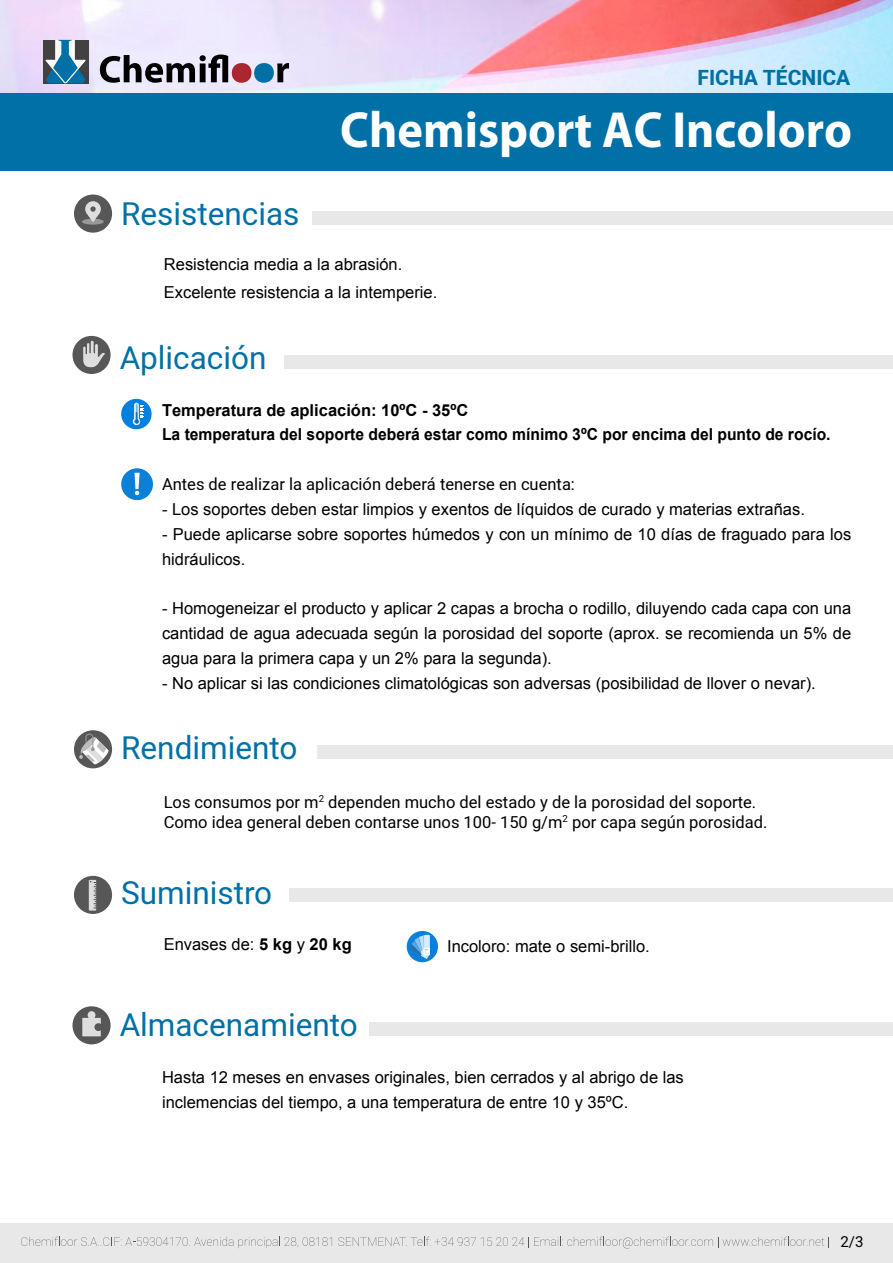
<style>
.page{position:relative;width:893px;height:1263px;background:#fff}
.page>*{position:absolute;margin:0;border:0;box-sizing:border-box;transform-origin:0 0}
.t1{font:700 51px "Myriad Hebrew";color:#fff;scale:.95 1}
.t2{font:31.5px "Heebo";color:#0070a6}
.t3{font:700 21px "Heebo";color:#0070a6}
.t4{font:16.5px/24.8px "Arial";color:#000}
.t5{font:16.5px/19.8px "Heebo";color:#000}
.t6{font:700 16.5px/24.2px "Arial";color:#000}
.t7{font:15px "Heebo";color:#000}
.s1{font-weight:700}
</style>
<div class="page">
<img style="left:0;top:0;width:893px;height:94px">
<div style="left:0;top:94px;width:893px;height:77px;background:#0070a6"></div>
<svg style="left:100px;top:55px;width:189px;height:28px;background:#8e8d9b"></svg>
<div style="left:234px;top:64px;width:16px;height:17px;background:#ab262e;border-radius:50%"></div>
<div style="left:258px;top:66px;width:13px;height:15px;background:#0070a6;border-radius:50%"></div>
<div style="left:43px;top:40px;width:45px;height:43px;background:#424242"></div>
<svg style="left:46px;top:40px;width:40px;height:43px"></svg>
<div style="left:0;top:1223px;width:893px;height:40px;background:#e8e8e8"></div>
<svg style="left:21px;top:1237px;width:311px;height:11px"></svg>
<svg style="left:338px;top:1237px;width:491px;height:11px"></svg>
<div style="left:74px;top:195px;width:38px;height:38px;background:#575757;border-radius:50%"></div>
<div style="left:82px;top:219px;width:22px;height:6px;background:#999;border-radius:50%"></div>
<svg style="left:85px;top:201px;width:16px;height:21px"></svg>
<div style="left:313px;top:211px;width:580px;height:13px;background:#e8e8e8"></div>
<div style="left:74px;top:730px;width:38px;height:38px;background:#575757;border-radius:50%"></div>
<svg style="left:79px;top:733px;width:30px;height:32px"></svg>
<div style="left:317px;top:745px;width:576px;height:14px;background:#e8e8e8"></div>
<div style="left:74px;top:876px;width:38px;height:38px;background:#575757;border-radius:50%"></div>
<svg style="left:89px;top:880px;width:7px;height:31px"></svg>
<div style="left:289px;top:888px;width:604px;height:14px;background:#e8e8e8"></div>
<div style="left:407px;top:931px;width:31px;height:31px;background:#0a80d9;border-radius:50%"></div>
<svg style="left:409px;top:935px;width:21px;height:24px"></svg>
<div style="left:285px;top:355px;width:608px;height:13px;background:#e8e8e8"></div>
<div style="left:72px;top:336px;width:39px;height:38px;background:#575757;border-radius:50%"></div>
<svg style="left:83px;top:341px;width:22px;height:26px"></svg>
<div style="left:121px;top:399px;width:31px;height:30px;background:#0080e0;border-radius:50%"></div>
<svg style="left:133px;top:403px;width:10px;height:22px"></svg>
<div style="left:121px;top:468px;width:32px;height:32px;background:#0a80d9;border-radius:50%"></div>
<svg style="left:135px;top:473px;width:5px;height:22px"></svg>
<div style="left:370px;top:1022px;width:523px;height:13px;background:#e8e8e8"></div>
<div style="left:72px;top:1006px;width:39px;height:38px;background:#575757;border-radius:50%"></div>
<svg style="left:82px;top:1011px;width:19px;height:25px"></svg>
<p class="t3" style="left:698px;top:63px;width:154px">FICHA TÉCNICA</p>
<h1 class="t1" style="left:340px;top:101px;width:540px">Chemisport AC Incoloro</h1>
<h2 class="t2" style="left:121px;top:192px;width:180px">Resistencias</h2>
<p class="t4" style="left:164px;top:250px;width:275px;line-height:28.3px">Resistencia media a la abrasión.<br>Excelente resistencia a la intemperie.</p>
<h2 class="t2" style="left:120px;top:336px;width:148px">Aplicación</h2>
<p class="t6" style="left:162px;top:399px;width:670px">Temperatura de aplicación: 10ºC - 35ºC<br>La temperatura del soporte deberá estar como mínimo 3ºC por encima del punto de rocío.</p>
<p class="t5" style="left:162px;top:474px;width:414px">Antes de realizar la aplicación deberá tenerse en cuenta:</p>
<p class="t4" style="left:162px;top:497px;width:644px">- Los soportes deben estar limpios y exentos de líquidos de curado y materias extrañas.</p>
<p class="t4" style="left:162px;top:522px;width:691px">- Puede aplicarse sobre soportes húmedos y con un mínimo de 10 días de fraguado para los hidráulicos.</p>
<p class="t4" style="left:162px;top:596px;width:691px;text-align:justify">- Homogeneizar el producto y aplicar 2 capas a brocha o rodillo, diluyendo cada capa con una cantidad de agua adecuada según la porosidad del soporte (aprox. se recomienda un 5% de agua para la primera capa y un 2% para la segunda).</p>
<p class="t4" style="left:162px;top:671px;width:655px">- No aplicar si las condiciones climatológicas son adversas (posibilidad de llover o nevar).</p>
<h2 class="t2" style="left:121px;top:726px;width:178px">Rendimiento</h2>
<p class="t5" style="left:164px;top:792px;width:605px">Los consumos por m<sup>2</sup> dependen mucho del estado y de la porosidad del soporte.<br>Como idea general deben contarse unos 100- 150 g/m<sup>2</sup> por capa según porosidad.</p>
<h2 class="t2" style="left:121px;top:871px;width:153px">Suministro</h2>
<p class="t4" style="left:164px;top:931px;width:190px">Envases de: <span class="s1">5 kg</span> y <span class="s1">20 kg</span></p>
<p class="t4" style="left:447px;top:934px;width:204px">Incoloro: mate o semi-brillo.</p>
<h2 class="t2" style="left:120px;top:1003px;width:239px">Almacenamiento</h2>
<p class="t4" style="left:162px;top:1065px;width:523px">Hasta 12 meses en envases originales, bien cerrados y al abrigo de las inclemencias del tiempo, a una temperatura de entre 10 y 35ºC.</p>
<p class="t7" style="left:840px;top:1231px;width:25px">2/3</p>
</div>
